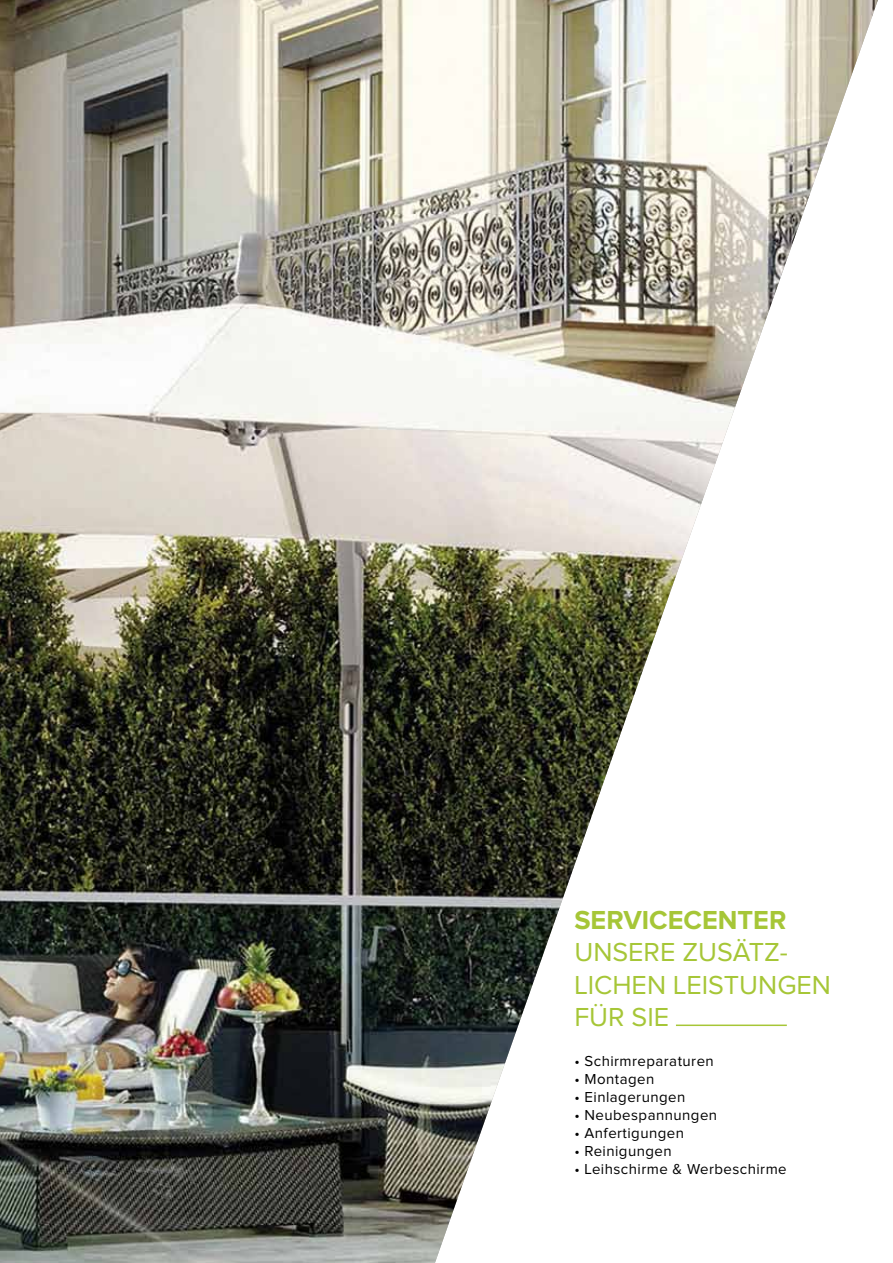
<style>
.page{position:relative;width:893px;height:1263px;background:#fff}
.page>*{position:absolute;margin:0;border:0;box-sizing:border-box;transform-origin:0 0}
.t1{font:27px "Proxima Nova";color:#a6c637}
.t2{font:700 27px "Proxima Nova";color:#a6c637}
.t3{font:15px "Proxima Nova";letter-spacing:.03em;color:#000}
</style>
<div class="page">
<img style="left:0;top:0;width:878px;height:1263px">
<hr style="left:676px;top:1024px;width:111px;height:2px;background:#a6c637">
<h1 class="t2" style="left:574px;top:907px;width:213px">SERVICECENTER</h1>
<h1 class="t1" style="left:574px;top:940px;width:70px">UNSERE</h1>
<h1 class="t1" style="left:682px;top:940px;width:107px">ZUSÄTZ-</h1>
<h1 class="t1" style="left:574px;top:972px;width:56px">LICHEN</h1>
<h1 class="t1" style="left:673px;top:972px;width:140px">LEISTUNGEN</h1>
<h1 class="t1" style="left:574px;top:1005px;width:17px">FÜR</h1>
<h1 class="t1" style="left:632px;top:1005px;width:36px">SIE</h1>
<p class="t3" style="left:574px;top:1054px;width:141px">• Schirmreparaturen</p>
<p class="t3" style="left:574px;top:1072px;width:81px">• Montagen</p>
<p class="t3" style="left:574px;top:1090px;width:112px">• Einlagerungen</p>
<p class="t3" style="left:574px;top:1108px;width:144px">• Neubespannungen</p>
<p class="t3" style="left:574px;top:1126px;width:111px">• Anfertigungen</p>
<p class="t3" style="left:574px;top:1144px;width:99px">• Reinigungen</p>
<p class="t3" style="left:574px;top:1162px;width:214px">• Leihschirme &amp; Werbeschirme</p>
</div>
